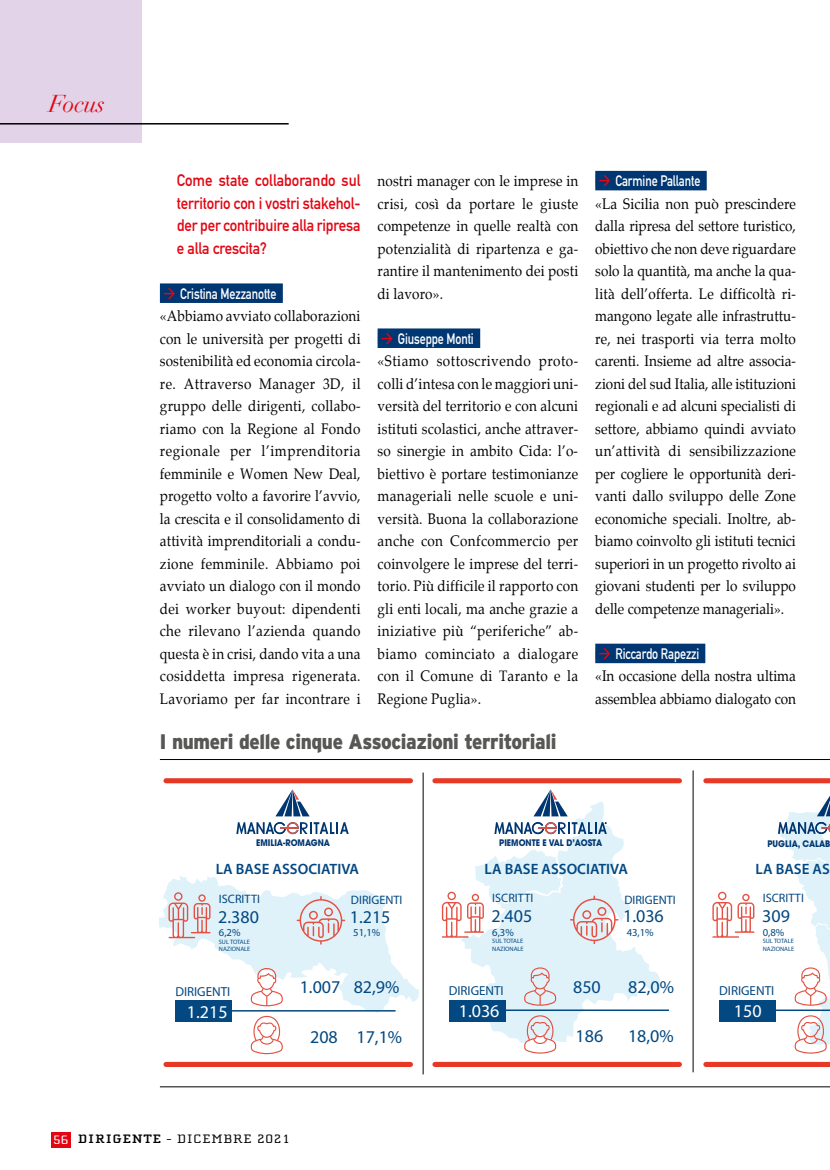
<style>
.page{position:relative;width:830px;height:1170px;background:#fff}
.page>*{position:absolute;margin:0;border:0;box-sizing:border-box;transform-origin:0 0}
.t1{font:italic 24px "Didot LH";letter-spacing:-.01em;color:#e30613}
.t2{font:900 21px "Interstate";letter-spacing:-.02em;color:#575756;scale:.9 1}
.t3{font:18px "Myriad Pro";color:#034881}
.t4{font:18px "Myriad Pro";color:#fff}
.t5{font:16.5px/22.5px "DIN Mittelschrift";letter-spacing:-.01em;color:#e30613;text-align:justify;scale:.9 1}
.t6{font:15px/22.5px "Palatino";letter-spacing:.01em;color:#000;text-align:justify;scale:.9 1}
.t7{font:15px "DIN Mittelschrift";letter-spacing:-.01em;color:#fff;scale:.8 1}
.t8{font:600 15px "Myriad Pro";color:#034881}
.t9{font:600 15px "Myriad Pro";color:#054781}
.t10{font:13.05px "Myriad Pro";color:#034881}
.t11{font:12.6px "Cholla Slab";letter-spacing:.05em;color:#000;scale:1.2 1}
.t12{font:12.6px "Cholla Slab";color:#fff;scale:1.2 1}
.t13{font:12.15px "Myriad Pro";color:#034881}
.t14{font:10.65px "Myriad Pro";color:#034881}
.t15{font:700 9px "Avant Garde";color:#003671;scale:.9 1}
.t16{font:6.3px/7.5px "Myriad Pro";color:#034881}
.s1{color:#003671}
.s2{color:#e30613}
.s3{font-weight:700}
</style>
<div class="page">
<div style="left:0;top:0;width:142px;height:143px;background:#e2d3e8"></div>
<hr style="left:0;top:123px;width:288px;height:1px;background:#000">
<div style="left:51px;top:1131px;width:20px;height:16px;background:#e30613"></div>
<div style="left:160px;top:283px;width:123px;height:20px;background:#003671"></div>
<div style="left:377px;top:328px;width:103px;height:20px;background:#003671"></div>
<div style="left:595px;top:171px;width:111px;height:19px;background:#003671"></div>
<div style="left:595px;top:643px;width:110px;height:20px;background:#003671"></div>
<hr style="left:160px;top:759px;width:669px;height:1px;background:#000">
<hr style="left:160px;top:1086px;width:669px;height:1px;background:#000">
<svg style="left:460px;top:822px;width:199px;height:220px;fill:#dff2fa"></svg>
<div style="left:166px;top:1061px;width:244px;height:5px;background:#e73824"></div>
<div style="left:166px;top:778px;width:244px;height:5px;background:#e73824"></div>
<svg style="left:236px;top:789px;width:112px;height:45px"></svg>
<div style="left:434px;top:1061px;width:245px;height:5px;background:#e73925"></div>
<div style="left:434px;top:778px;width:245px;height:5px;background:#e73925"></div>
<svg style="left:494px;top:789px;width:112px;height:45px"></svg>
<div style="left:705px;top:1061px;width:124px;height:5px;background:#e73925"></div>
<div style="left:705px;top:778px;width:124px;height:5px;background:#e73925"></div>
<svg style="left:160px;top:876px;width:259px;height:178px"></svg>
<hr style="left:213px;top:1009px;width:182px;height:2px;background:#034881">
<div style="left:175px;top:1000px;width:57px;height:22px;background:#034881"></div>
<svg style="left:569px;top:895px;width:49px;height:49px;background:#e2d4d7"></svg>
<svg style="left:441px;top:849px;width:120px;height:88px"></svg>
<svg style="left:524px;top:967px;width:32px;height:38px"></svg>
<svg style="left:524px;top:1015px;width:32px;height:38px"></svg>
<hr style="left:486px;top:1009px;width:182px;height:1px;background:#034881">
<div style="left:448px;top:999px;width:57px;height:22px;background:#034881"></div>
<svg style="left:712px;top:891px;width:42px;height:46px"></svg>
<svg style="left:777px;top:797px;width:52px;height:256px"></svg>
<hr style="left:756px;top:1009px;width:73px;height:1px;background:#034881">
<div style="left:719px;top:999px;width:56px;height:22px;background:#034881"></div>
<hr style="left:422px;top:772px;width:1px;height:302px;background:#000">
<hr style="left:692px;top:770px;width:1px;height:302px;background:#000">
<h1 class="t1" style="left:49px;top:89px;width:57px">Focus</h1>
<p class="t5" style="left:177px;top:169px;width:205px">Come state collaborando sul territorio con i vostri stakehol&shy;der per contribuire alla ripresa e alla crescita?</p>
<p class="t7" style="left:160px;top:284px;width:155px"><span class="s1">i</span><span class="s2">→</span> Cristina Mezzanotte <span class="s1">i</span></p>
<p class="t6" style="left:160px;top:305px;width:224px">«Abbiamo avviato collaborazioni con le università per progetti di sostenibilità ed economia circola&shy;re. Attraverso Manager 3D, il gruppo delle dirigenti, collabo&shy;riamo con la Regione al Fondo regionale per l’imprenditoria femminile e Women New Deal, progetto volto a favorire l’avvio, la crescita e il consolidamento di attività imprenditoriali a condu&shy;zione femminile. Abbiamo poi avviato un dialogo con il mondo dei worker buyout: dipendenti che rilevano l’azienda quando questa è in crisi, dando vita a una cosiddetta impresa rigenerata.<br>Lavoriamo per far incontrare i</p>
<p class="t6" style="left:377px;top:170px;width:224px">nostri manager con le imprese in crisi, così da portare le giuste competenze in quelle realtà con potenzialità di ripartenza e ga&shy;rantire il mantenimento dei posti di lavoro».</p>
<p class="t7" style="left:377px;top:329px;width:129px"><span class="s1">i</span><span class="s2">→</span> Giuseppe Monti <span class="s1">i</span></p>
<p class="t6" style="left:377px;top:350px;width:224px">«Stiamo sottoscrivendo proto&shy;colli d’intesa con le maggiori uni&shy;versità del territorio e con alcuni istituti scolastici, anche attraver&shy;so sinergie in ambito Cida: l’o&shy;biettivo è portare testimonianze manageriali nelle scuole e uni&shy;versità. Buona la collaborazione anche con Confcommercio per coinvolgere le imprese del terri&shy;torio. Più difficile il rapporto con gli enti locali, ma anche grazie a iniziative più “periferiche” ab&shy;biamo cominciato a dialogare con il Comune di Taranto e la Regione Puglia».</p>
<h2 class="t2" style="left:160px;top:729px;width:442px">I numeri delle cinque Associazioni territoriali</h2>
<p class="t7" style="left:595px;top:172px;width:140px"><span class="s1">i</span><span class="s2">→</span> Carmine Pallante <span class="s1">i</span></p>
<p class="t6" style="left:595px;top:192px;width:224px">«La Sicilia non può prescindere dalla ripresa del settore turistico, obiettivo che non deve riguardare solo la quantità, ma anche la qua&shy;lità dell’offerta. Le difficoltà ri&shy;mangono legate alle infrastruttu&shy;re, nei trasporti via terra molto carenti. Insieme ad altre associa&shy;zioni del sud Italia, alle istituzioni regionali e ad alcuni specialisti di settore, abbiamo quindi avviato un’attività di sensibilizzazione per cogliere le opportunità deri&shy;vanti dallo sviluppo delle Zone economiche speciali. Inoltre, ab&shy;biamo coinvolto gli istituti tecnici superiori in un progetto rivolto ai giovani studenti per lo sviluppo delle competenze manageriali».</p>
<p class="t7" style="left:595px;top:644px;width:139px"><span class="s1">i</span><span class="s2">→</span> Riccardo Rapezzi <span class="s1">i</span></p>
<p class="t6" style="left:595px;top:665px;width:224px">«In occasione della nostra ultima assemblea abbiamo dialogato con</p>
<p class="t15" style="left:256px;top:836px;width:84px">EMILIA-ROMAGNA</p>
<p class="t15" style="left:499px;top:836px;width:116px">PIEMONTE E VAL D’AOSTA</p>
<p class="t15" style="left:767px;top:837px;width:71px">PUGLIA, CALAB</p>
<p class="t9" style="left:215px;top:859px;width:145px">LA BASE ASSOCIATIVA</p>
<p class="t13" style="left:351px;top:892px;width:53px">DIRIGENTI</p>
<p class="t8" style="left:484px;top:859px;width:145px">LA BASE ASSOCIATIVA</p>
<p class="t8" style="left:755px;top:859px;width:76px">LA BASE AS</p>
<p class="t13" style="left:492px;top:890px;width:43px">ISCRITTI</p>
<p class="t3" style="left:491px;top:905px;width:42px">2.405</p>
<p class="t13" style="left:762px;top:890px;width:43px">ISCRITTI</p>
<p class="t3" style="left:761px;top:905px;width:29px">309</p>
<p class="t14" style="left:762px;top:925px;width:23px">0,8%</p>
<p class="t16" style="left:762px;top:937px;width:33px">SUL TOTALE<br>NAZIONALE</p>
<p class="t13" style="left:219px;top:891px;width:43px">ISCRITTI</p>
<p class="t3" style="left:218px;top:905px;width:42px">2.380</p>
<p class="t13" style="left:624px;top:892px;width:53px">DIRIGENTI</p>
<p class="t3" style="left:623px;top:905px;width:42px">1.036</p>
<p class="t3" style="left:349px;top:905px;width:42px">1.215</p>
<p class="t14" style="left:492px;top:925px;width:23px">6,3%</p>
<p class="t14" style="left:626px;top:925px;width:29px">43,1%</p>
<p class="t16" style="left:492px;top:937px;width:33px">SUL TOTALE<br>NAZIONALE</p>
<p class="t14" style="left:219px;top:926px;width:23px">6,2%</p>
<p class="t14" style="left:353px;top:926px;width:29px">51,1%</p>
<p class="t16" style="left:219px;top:937px;width:33px">SUL TOTALE<br>NAZIONALE</p>
<p class="t10" style="left:175px;top:983px;width:56px">DIRIGENTI</p>
<p class="t4" style="left:187px;top:1000px;width:42px">1.215</p>
<p class="t3" style="left:299px;top:975px;width:101px">1.007 82,9%</p>
<p class="t3" style="left:310px;top:1025px;width:93px">208 17,1%</p>
<p class="t10" style="left:448px;top:982px;width:56px">DIRIGENTI</p>
<p class="t4" style="left:458px;top:999px;width:42px">1.036</p>
<p class="t3" style="left:572px;top:975px;width:29px">850</p>
<p class="t3" style="left:628px;top:975px;width:47px">82,0%</p>
<p class="t3" style="left:575px;top:1024px;width:29px">186</p>
<p class="t3" style="left:627px;top:1024px;width:47px">18,0%</p>
<p class="t10" style="left:719px;top:982px;width:56px">DIRIGENTI</p>
<p class="t4" style="left:733px;top:1000px;width:29px">150</p>
<p class="t12" style="left:53px;top:1133px;width:14px">56</p>
<p class="t11" style="left:78px;top:1132px;width:178px"><span class="s3">DIRIGENTE</span> - DICEMBRE 2021</p>
</div>
